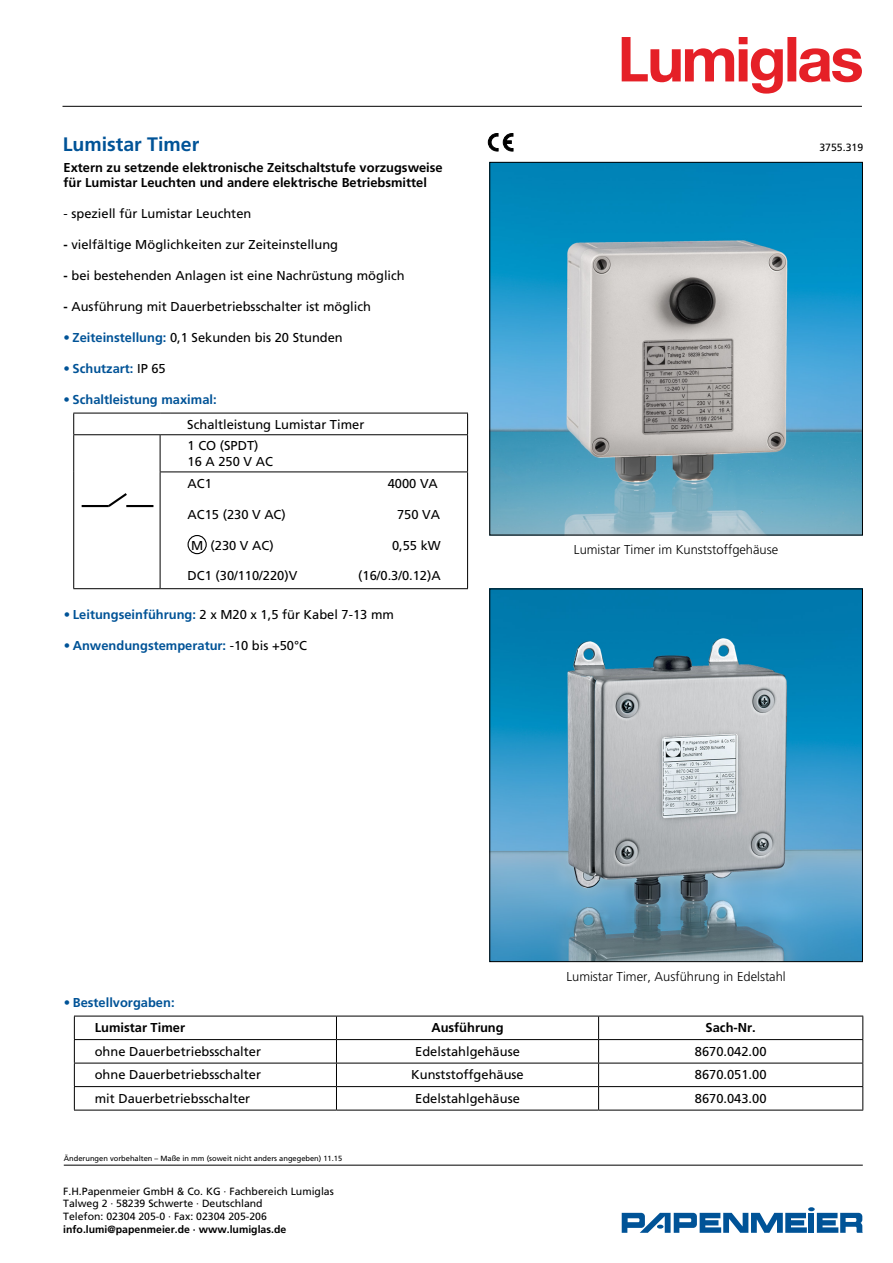
<style>
.page{position:relative;width:893px;height:1263px;background:#fff}
.page>*{position:absolute;margin:0;border:0;box-sizing:border-box;transform-origin:0 0}
.t1{font:700 19.5px "Frutiger";color:#005397}
.Subhead__blau{font:12.9px "Frutiger";color:#000}
.Subhead__blau-2{font:700 12.9px "Frutiger";color:#000}
.Subhead__blau-3{font:700 12.9px "Frutiger";color:#005397}
.Bildunterschrift{font:300 12.9px "Frutiger";color:#000}
.t2{font:10.5px "Frutiger";color:#000}
.t3{font:700 10.5px "Frutiger";color:#000}
.t4{font:7.5px "Frutiger";color:#000}
.s1{font-weight:700}
.s2{font-weight:700;color:#005397}
.s3{font-weight:400;color:#000}
</style>
<div class="page">
<hr style="left:64px;top:1165px;width:799px;height:1px;background:#000">
<svg style="left:622px;top:1207px;width:241px;height:26px"></svg>
<hr style="left:63px;top:106px;width:799px;height:1px;background:#000">
<svg style="left:622px;top:37px;width:240px;height:57px"></svg>
<img style="left:491px;top:164px;width:370px;height:369px">
<div style="left:489px;top:162px;width:374px;height:373px;border:1px solid #000"></div>
<svg style="left:488px;top:133px;width:25px;height:18px"></svg>
<hr style="left:74px;top:1016px;width:262px;height:1px;background:#000">
<hr style="left:336px;top:1016px;width:263px;height:1px;background:#000">
<hr style="left:599px;top:1016px;width:264px;height:1px;background:#000">
<hr style="left:74px;top:1039px;width:262px;height:1px;background:#000">
<hr style="left:336px;top:1039px;width:263px;height:1px;background:#000">
<hr style="left:599px;top:1039px;width:264px;height:1px;background:#000">
<hr style="left:74px;top:1063px;width:262px;height:1px;background:#000">
<hr style="left:336px;top:1063px;width:263px;height:1px;background:#000">
<hr style="left:599px;top:1063px;width:264px;height:1px;background:#000">
<hr style="left:74px;top:1086px;width:262px;height:1px;background:#000">
<svg style="left:74px;top:1016px;width:1px;height:94px"></svg>
<hr style="left:336px;top:1086px;width:263px;height:1px;background:#000">
<svg style="left:336px;top:1016px;width:1px;height:94px"></svg>
<hr style="left:599px;top:1086px;width:264px;height:1px;background:#000">
<svg style="left:598px;top:1016px;width:1px;height:94px"></svg>
<svg style="left:862px;top:1016px;width:1px;height:94px"></svg>
<hr style="left:74px;top:1110px;width:262px;height:1px;background:#000">
<hr style="left:336px;top:1110px;width:263px;height:1px;background:#000">
<hr style="left:599px;top:1110px;width:264px;height:1px;background:#000">
<hr style="left:73px;top:413px;width:87px;height:1px;background:#000">
<svg style="left:73px;top:413px;width:1px;height:21px"></svg>
<hr style="left:160px;top:413px;width:308px;height:1px;background:#000">
<svg style="left:467px;top:413px;width:1px;height:21px"></svg>
<hr style="left:73px;top:434px;width:87px;height:1px;background:#000">
<hr style="left:73px;top:435px;width:1px;height:37px;background:#000">
<hr style="left:160px;top:434px;width:308px;height:1px;background:#000">
<hr style="left:160px;top:435px;width:1px;height:36px;background:#000">
<hr style="left:467px;top:435px;width:1px;height:36px;background:#000">
<hr style="left:73px;top:472px;width:1px;height:116px;background:#000">
<hr style="left:160px;top:471px;width:308px;height:1px;background:#000">
<hr style="left:160px;top:472px;width:1px;height:116px;background:#000">
<hr style="left:467px;top:472px;width:1px;height:116px;background:#000">
<hr style="left:73px;top:588px;width:87px;height:1px;background:#000">
<hr style="left:160px;top:588px;width:308px;height:1px;background:#000">
<div style="left:188px;top:535px;width:19px;height:19px;border:1px solid #000;border-radius:50%"></div>
<hr style="left:82px;top:505px;width:27px;height:2px;background:#000">
<svg style="left:106px;top:493px;width:23px;height:15px"></svg>
<hr style="left:126px;top:505px;width:27px;height:2px;background:#000">
<img style="left:491px;top:590px;width:370px;height:370px">
<div style="left:489px;top:588px;width:374px;height:374px;border:1px solid #000"></div>
<p class="t1" style="left:63px;top:133px;width:138px">Lumistar Timer</p>
<p class="Subhead__blau-2" style="left:64px;top:160px;width:381px">Extern zu setzende elektronische Zeitschaltstufe vorzugsweise</p>
<p class="Subhead__blau-2" style="left:64px;top:175px;width:365px">für Lumistar Leuchten und andere elektrische Betriebsmittel</p>
<p class="Subhead__blau" style="left:64px;top:206px;width:189px">- speziell für Lumistar Leuchten</p>
<p class="Subhead__blau" style="left:64px;top:237px;width:276px"><span class="s1">-</span> vielfältige Möglichkeiten zur Zeiteinstellung</p>
<p class="Subhead__blau" style="left:64px;top:268px;width:343px"><span class="s1">-</span> bei bestehenden Anlagen ist eine Nachrüstung möglich</p>
<p class="Subhead__blau" style="left:64px;top:299px;width:309px"><span class="s1">-</span> Ausführung mit Dauerbetriebsschalter ist möglich</p>
<p class="Subhead__blau" style="left:64px;top:330px;width:281px"><span class="s2">• Zeiteinstellung:</span> 0,1 Sekunden bis 20 Stunden</p>
<p class="Subhead__blau-3" style="left:64px;top:361px;width:104px">• Schutzart: <span class="s3">IP 65</span></p>
<p class="Subhead__blau-3" style="left:64px;top:392px;width:155px">• Schaltleistung maximal:</p>
<p class="Subhead__blau" style="left:187px;top:417px;width:179px">Schaltleistung Lumistar Timer</p>
<p class="Subhead__blau" style="left:188px;top:438px;width:72px">1 CO (SPDT)</p>
<p class="Subhead__blau" style="left:188px;top:454px;width:87px">16 A 250 V AC</p>
<p class="Subhead__blau" style="left:188px;top:475px;width:26px">AC1</p>
<p class="Subhead__blau" style="left:388px;top:475px;width:52px">4000 VA</p>
<p class="Subhead__blau" style="left:188px;top:506px;width:100px">AC15 (230 V AC)</p>
<p class="Subhead__blau" style="left:397px;top:506px;width:45px">750 VA</p>
<p class="Subhead__blau" style="left:191px;top:537px;width:84px">M (230 V AC)</p>
<p class="Subhead__blau" style="left:392px;top:537px;width:50px">0,55 kW</p>
<p class="Subhead__blau" style="left:188px;top:568px;width:111px">DC1 (30/110/220)V</p>
<p class="Subhead__blau" style="left:358px;top:568px;width:84px">(16/0.3/0.12)A</p>
<p class="Subhead__blau" style="left:64px;top:607px;width:332px"><span class="s2">• Leitungseinführung:</span> 2 x M20 x 1,5 für Kabel 7-13 mm</p>
<p class="Subhead__blau-3" style="left:64px;top:638px;width:245px">• Anwendungstemperatur: <span class="s3">-10 bis +50°C</span></p>
<p class="t2" style="left:819px;top:142px;width:45px">3755.319</p>
<p class="Bildunterschrift" style="left:574px;top:542px;width:206px">Lumistar Timer im Kunststoffgehäuse</p>
<p class="Bildunterschrift" style="left:566px;top:969px;width:221px">Lumistar Timer, Ausführung in Edelstahl</p>
<p class="Subhead__blau-3" style="left:64px;top:995px;width:112px">• Bestellvorgaben:</p>
<p class="Subhead__blau-2" style="left:95px;top:1020px;width:92px">Lumistar Timer</p>
<p class="Subhead__blau-2" style="left:431px;top:1020px;width:74px">Ausführung</p>
<p class="Subhead__blau-2" style="left:706px;top:1020px;width:52px">Sach-Nr.</p>
<p class="Subhead__blau" style="left:95px;top:1043px;width:168px">ohne Dauerbetriebsschalter</p>
<p class="Subhead__blau" style="left:415px;top:1043px;width:106px">Edelstahlgehäuse</p>
<p class="Subhead__blau" style="left:695px;top:1043px;width:73px">8670.042.00</p>
<p class="Subhead__blau" style="left:95px;top:1067px;width:168px">ohne Dauerbetriebsschalter</p>
<p class="Subhead__blau" style="left:411px;top:1067px;width:114px">Kunststoffgehäuse</p>
<p class="Subhead__blau" style="left:695px;top:1067px;width:73px">8670.051.00</p>
<p class="Subhead__blau" style="left:95px;top:1090px;width:157px">mit Dauerbetriebsschalter</p>
<p class="Subhead__blau" style="left:415px;top:1090px;width:106px">Edelstahlgehäuse</p>
<p class="Subhead__blau" style="left:695px;top:1090px;width:73px">8670.043.00</p>
<p class="t4" style="left:64px;top:1153px;width:280px">Änderungen vorbehalten – Maße in mm (soweit nicht anders angegeben) 11.15</p>
<p class="t2" style="left:63px;top:1185px;width:272px">F.H.Papenmeier GmbH &amp; Co. KG · Fachbereich Lumiglas</p>
<p class="t2" style="left:63px;top:1198px;width:201px">Talweg 2 · 58239 Schwerte · Deutschland</p>
<p class="t2" style="left:63px;top:1210px;width:205px">Telefon: 02304 205-0 · Fax: 02304 205-206</p>
<p class="t3" style="left:63px;top:1223px;width:225px">info.lumi@papenmeier.de · www.lumiglas.de</p>
</div>
